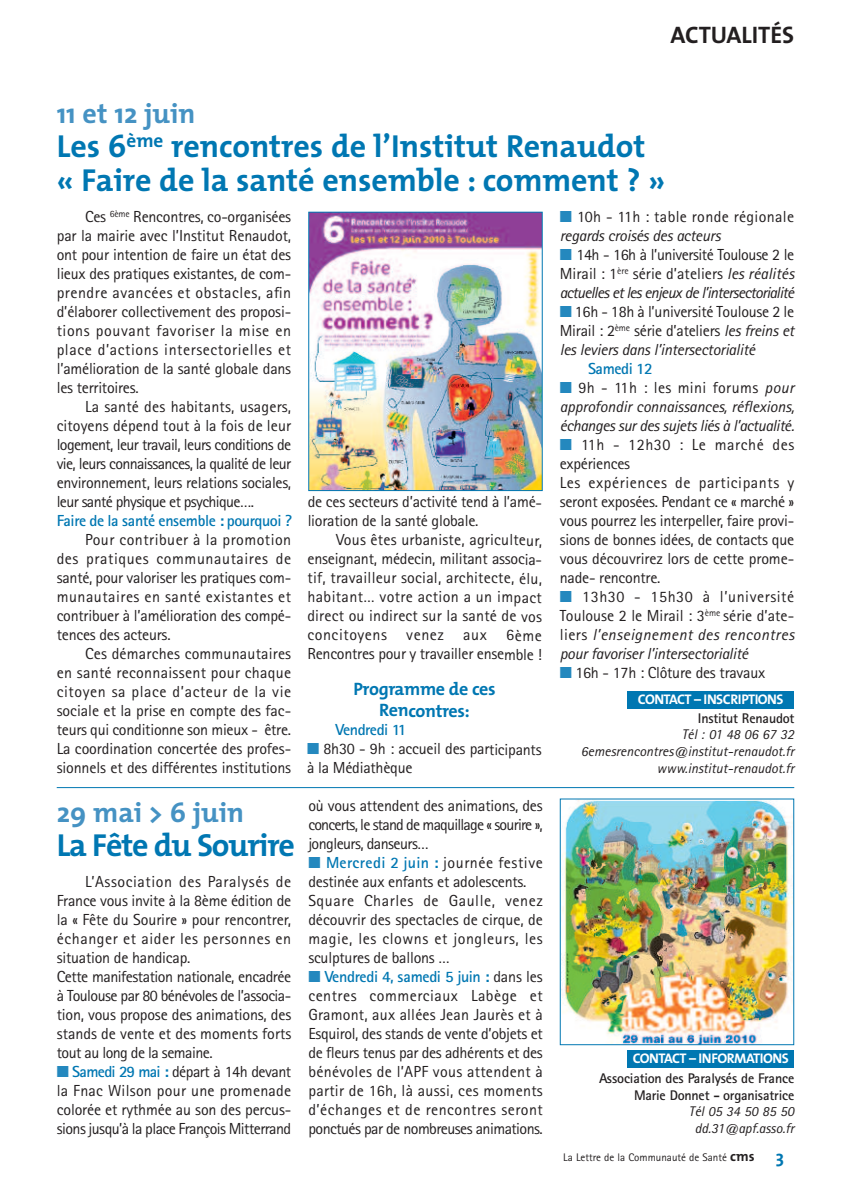
<style>
.page{position:relative;width:851px;height:1191px;background:#fff}
.page>*{position:absolute;margin:0;border:0;box-sizing:border-box;transform-origin:0 0}
.t1{font:700 32px/34px "The Mix";color:#0077b2}
.t2{font:700 32px "The Mix";letter-spacing:-.035em;color:#0077b2}
.t3{font:700 28px "The Mix";color:#4592c3}
.t4{font:700 24px "The Mix";letter-spacing:-.005em;color:#231f20}
.t5{font:700 18px/21.6px "The Mix";letter-spacing:-.02em;color:#0077b2;text-align:center}
.t6{font:16px/19px "Rotis Sans Serif";letter-spacing:-.015em;color:#231f20;text-align:justify}
.t7{font:italic 16px/19px "Rotis Sans Serif";letter-spacing:-.025em;color:#231f20;text-align:justify}
.t8{font:16px/19px "Rotis Sans Serif";letter-spacing:.02em;color:#231f20}
.t9{font:700 16px "Rotis Sans Serif";letter-spacing:-.03em;color:#0077b2}
.t10{font:italic 14px/16.8px "Rotis Sans Serif";color:#231f20;text-align:center}
.t11{font:700 14px/16.8px "Rotis Sans Serif";letter-spacing:-.02em;color:#231f20;text-align:right}
.t12{font:700 14px "The Mix";letter-spacing:-.035em;color:#fff}
.t13{font:11px "Rotis Sans Serif";color:#231f20}
.s1{color:#2488be}
.s2{font-weight:700;color:#0077b2}
.s3{font-style:italic}
.s4{font-style:normal}
.s5{font-family:"The Mix";font-weight:700;font-size:14px}
.s6{font-family:"The Mix";font-weight:700;font-size:18px;color:#0077b2}
</style>
<div class="page">
<div style="left:627px;top:1050px;width:167px;height:17px;background:#0077b2"></div>
<div style="left:627px;top:691px;width:167px;height:17px;background:#0077b2"></div>
<img style="left:310px;top:214px;width:230px;height:275px">
<div style="left:308px;top:212px;width:234px;height:279px;border:1px solid #0077b2"></div>
<img style="left:561px;top:800px;width:231px;height:243px">
<div style="left:559px;top:798px;width:235px;height:247px;border:1px solid #0077b2"></div>
<hr style="left:57px;top:787px;width:737px;height:1px;background:#0077b2">
<h3 class="t4" style="left:670px;top:27px;width:125px">ACTUALITÉS</h3>
<h2 class="t3" style="left:57px;top:104px;width:140px">11 et 12 juin</h2>
<h1 class="t1" style="left:57px;top:133px;width:610px">Les 6<sup>ème</sup> rencontres de l’Institut Renaudot « Faire de la santé ensemble : comment ? »</h1>
<p class="t6" style="left:57px;top:209px;width:236px;text-indent:28px">Ces <sup>6ème</sup> Rencontres, co-organisées par la mairie avec l’Institut Renaudot, ont pour intention de faire un état des lieux des pratiques existantes, de com&shy;prendre avancées et obstacles, afin d’élaborer collectivement des proposi&shy;tions pouvant favoriser la mise en place d’actions intersectorielles et l’amélioration de la santé globale dans les territoires.</p>
<p class="t6" style="left:57px;top:399px;width:236px;text-indent:28px">La santé des habitants, usagers, citoyens dépend tout à la fois de leur logement, leur travail, leurs conditions de vie, leurs connaissances, la qualité de leur environnement, leurs relations sociales, leur santé physique et psychique….</p>
<p class="t9" style="left:57px;top:515px;width:236px">Faire de la santé ensemble : pourquoi ?</p>
<p class="t6" style="left:57px;top:532px;width:236px;text-indent:28px">Pour contribuer à la promotion des pratiques communautaires de santé, pour valoriser les pratiques com&shy;munautaires en santé existantes et contribuer à l’amélioration des compé&shy;tences des acteurs.</p>
<p class="t6" style="left:57px;top:646px;width:236px;text-indent:28px">Ces démarches communautaires en santé reconnaissent pour chaque citoyen sa place d’acteur de la vie sociale et la prise en compte des fac&shy;teurs qui conditionne son mieux - être.<br>La coordination concertée des profes&shy;sionnels et des différentes institutions</p>
<h2 class="t3" style="left:57px;top:803px;width:189px">29 mai &gt; 6 juin</h2>
<h1 class="t2" style="left:57px;top:834px;width:239px">La Fête du Sourire</h1>
<p class="t6" style="left:57px;top:874px;width:236px;text-align:left;text-indent:28px">L’Association des Paralysés de France vous invite à la 8ème édition de la « Fête du Sourire » pour rencontrer, échanger et aider les personnes en situation de handicap.<br>Cette manifestation nationale, encadrée à Toulouse par 80 bénévoles de l’associa&shy;tion, vous propose des animations, des stands de vente et des moments forts tout au long de la semaine.</p>
<p class="t6" style="left:57px;top:1064px;width:236px"><span class="s1">■</span> <span class="s2">Samedi 29 mai :</span> départ à 14h devant la Fnac Wilson pour une promenade colorée et rythmée au son des percus&shy;sions jusqu’à la place François Mitterrand</p>
<p class="t6" style="left:307px;top:494px;width:236px">de ces secteurs d’activité tend à l’amé&shy;lioration de la santé globale.</p>
<p class="t6" style="left:307px;top:532px;width:236px;text-indent:29px">Vous êtes urbaniste, agriculteur, enseignant, médecin, militant associa&shy;tif, travailleur social, architecte, élu, habitant… votre action a un impact direct ou indirect sur la santé de vos concitoyens venez aux 6ème Rencontres pour y travailler ensemble !</p>
<p class="t5" style="left:353px;top:680px;width:144px">Programme de ces<br>Rencontres:</p>
<p class="t9" style="left:335px;top:724px;width:72px">Vendredi 11</p>
<p class="t6" style="left:307px;top:741px;width:236px"><span class="s1">■</span> 8h30 - 9h : accueil des participants à la Médiathèque</p>
<p class="t6" style="left:308px;top:798px;width:236px">où vous attendent des animations, des concerts, le stand de maquillage « sourire », jongleurs, danseurs…</p>
<p class="t6" style="left:308px;top:855px;width:236px;text-align:left"><span class="s1">■</span> <span class="s2">Mercredi 2 juin :</span> journée festive destinée aux enfants et adolescents.<br>Square Charles de Gaulle, venez découvrir des spectacles de cirque, de magie, les clowns et jongleurs, les sculptures de ballons …</p>
<p class="t6" style="left:308px;top:969px;width:236px"><span class="s1">■</span> <span class="s2">Vendredi 4, samedi 5 juin :</span> dans les centres commerciaux Labège et Gramont, aux allées Jean Jaurès et à Esquirol, des stands de vente d’objets et de fleurs tenus par des adhérents et des bénévoles de l’APF vous attendent à partir de 16h, là aussi, ces moments d’échanges et de rencontres seront ponctués par de nombreuses animations.</p>
<p class="t8" style="left:559px;top:209px;width:236px"><span class="s1">■</span> 10h - 11h : table ronde régionale <span class="s3">regards croisés des acteurs</span></p>
<p class="t6" style="left:559px;top:247px;width:236px"><span class="s1">■</span> 14h - 16h à l’université Toulouse 2 le Mirail : 1<sup>ère</sup> série d’ateliers <span class="s3">les réalités actuelles et les enjeux de l’intersectorialité</span></p>
<p class="t6" style="left:559px;top:304px;width:236px"><span class="s1">■</span> 16h - 18h à l’université Toulouse 2 le Mirail : 2<sup>ème</sup> série d’ateliers <span class="s3">les freins et les leviers dans l’intersectorialité</span></p>
<p class="t9" style="left:588px;top:363px;width:66px">Samedi 12</p>
<p class="t7" style="left:559px;top:380px;width:236px"><span class="s1">■</span> <span class="s4">9h - 11h : les mini forums</span> pour approfondir connaissances, réflexions, échanges sur des sujets liés à l’actualité.</p>
<p class="t6" style="left:559px;top:437px;width:236px;text-align:left"><span class="s1">■</span> 11h - 12h30 : Le marché des expériences<br>Les expériences de participants y seront exposées. Pendant ce « marché » vous pourrez les interpeller, faire provi&shy;sions de bonnes idées, de contacts que vous découvrirez lors de cette prome&shy;nade- rencontre.</p>
<p class="t6" style="left:559px;top:589px;width:236px"><span class="s1">■</span> 13h30 - 15h30 à l’université Toulouse 2 le Mirail : 3<sup>ème</sup> série d’ate&shy;liers <span class="s3">l’enseignement des rencontres pour favoriser l’intersectorialité</span></p>
<p class="t6" style="left:559px;top:665px;width:207px"><span class="s1">■</span> 16h - 17h : Clôture des travaux</p>
<p class="t12" style="left:638px;top:694px;width:147px">CONTACT – INSCRIPTIONS</p>
<p class="t11" style="left:697px;top:711px;width:98px">Institut Renaudot</p>
<p class="t10" style="left:580px;top:727px;width:215px;text-align:right">Tél : 01 48 06 67 32<br>6emesrencontres@institut-renaudot.fr www.institut-renaudot.fr</p>
<p class="t12" style="left:632px;top:1054px;width:157px">CONTACT – INFORMATIONS</p>
<p class="t11" style="left:599px;top:1071px;width:196px">Association des Paralysés de France<br>Marie Donnet - organisatrice</p>
<p class="t10" style="left:688px;top:1104px;width:107px">Tél 05 34 50 85 50 dd.31@apf.asso.fr</p>
<p class="t13" style="left:563px;top:1153px;width:222px">La Lettre de la Communauté de Santé <span class="s5">cms</span> <span class="s6">3</span></p>
</div>
